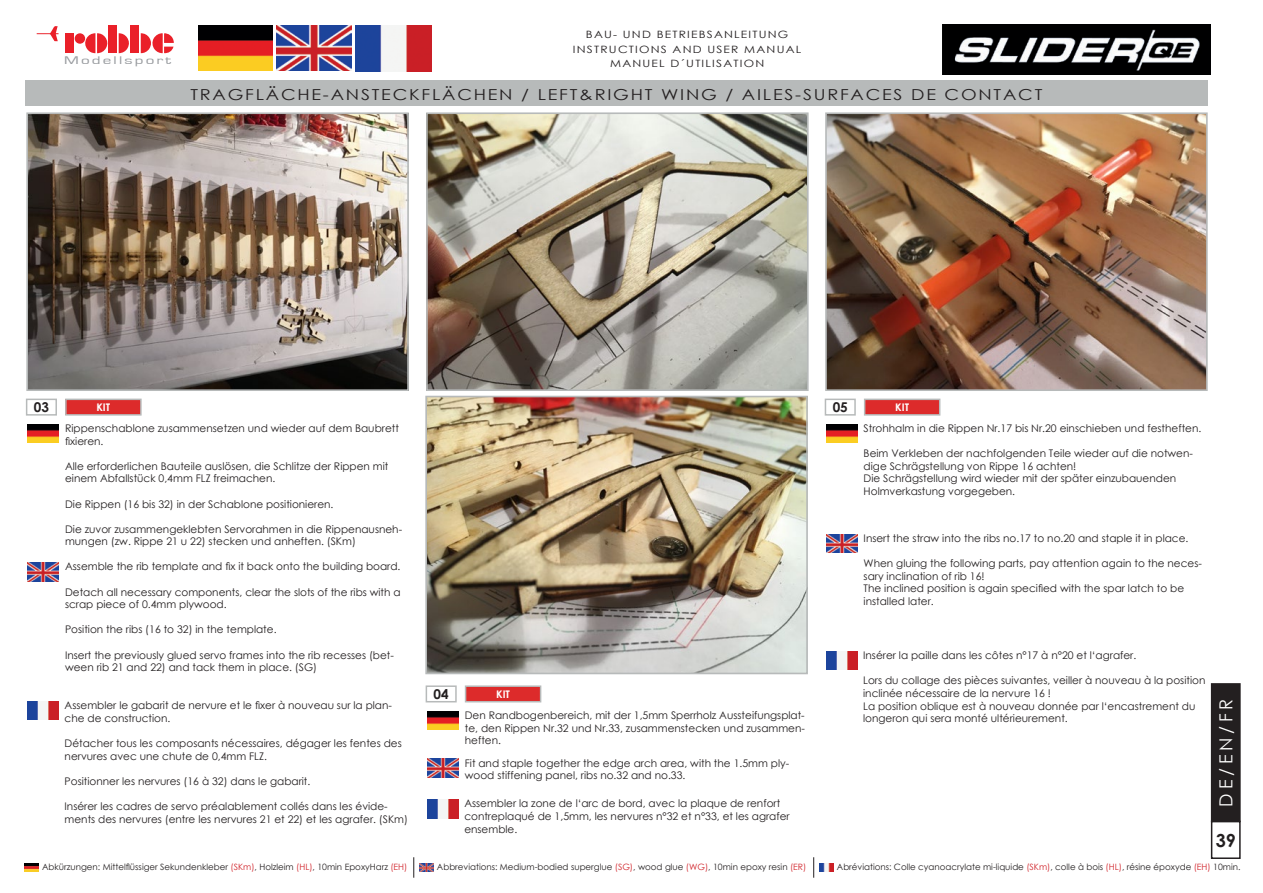
<style>
.page{position:relative;width:1263px;height:893px;background:#fff}
.page>*{position:absolute;margin:0;border:0;box-sizing:border-box;transform-origin:0 0}
.t1{font:18px "Century Gothic";color:#fff}
.t2{font:700 18px "Century Gothic";color:#231f20}
.t3{font:15.15px "Century Gothic";letter-spacing:.1em;color:#231f20;scale:1.19 1}
.t4{font:700 13.5px "Century Gothic";color:#231f20}
.t5{font:11.4px "Eurostile";letter-spacing:.125em;color:#989b9f;scale:1.5 1}
.t6{font:10.5px/12.6px "Century Gothic";color:#231f20}
.t7{font:700 10.5px "Century Gothic";color:#fff}
.t8{font:10.05px/14.4px "Century Gothic";letter-spacing:.1em;color:#231f20;text-align:center;scale:1.19 1}
.t9{font:8.7px "Century Gothic";color:#231f20}
.s1{color:#d1232a}
</style>
<div class="page">
<div style="left:1211px;top:684px;width:29px;height:137px;background:#231f20"></div>
<div style="left:1211px;top:683px;width:30px;height:139px;border:2px solid #231f20"></div>
<div style="left:1211px;top:821px;width:30px;height:38px;border:2px solid #231f20"></div>
<svg style="left:413px;top:857px;width:1px;height:21px"></svg>
<svg style="left:813px;top:857px;width:1px;height:21px"></svg>
<img style="left:24px;top:863px;width:14px;height:9px">
<img style="left:420px;top:863px;width:14px;height:9px">
<img style="left:820px;top:863px;width:14px;height:9px">
<div style="left:108px;top:26px;width:9px;height:27px;background:#ea2029"></div>
<div style="left:131px;top:26px;width:8px;height:27px;background:#ea2029"></div>
<div style="left:66px;top:33px;width:8px;height:20px;background:#ea2029"></div>
<svg style="left:119px;top:33px;width:10px;height:20px"></svg>
<svg style="left:85px;top:33px;width:23px;height:20px"></svg>
<div style="left:75px;top:33px;width:10px;height:11px;background:#ea2029;border-radius:50%"></div>
<svg style="left:37px;top:26px;width:22px;height:15px"></svg>
<svg style="left:141px;top:33px;width:33px;height:21px"></svg>
<img style="left:198px;top:26px;width:75px;height:45px">
<img style="left:277px;top:26px;width:74px;height:45px">
<img style="left:356px;top:26px;width:75px;height:45px">
<img style="left:943px;top:25px;width:268px;height:50px">
<div style="left:25px;top:80px;width:1182px;height:26px;background:#b7baba"></div>
<div style="left:825px;top:399px;width:31px;height:17px;border:2px solid #b7baba"></div>
<div style="left:865px;top:399px;width:75px;height:16px;background:#dd2b2b"></div>
<div style="left:864px;top:399px;width:76px;height:17px;border:2px solid #b7baba"></div>
<img style="left:828px;top:115px;width:377px;height:273px">
<div style="left:825px;top:112px;width:383px;height:279px;border:2px solid #b7baba"></div>
<img style="left:427px;top:711px;width:31px;height:19px">
<div style="left:426px;top:685px;width:31px;height:17px;border:2px solid #b7baba"></div>
<img style="left:427px;top:759px;width:31px;height:18px">
<img style="left:427px;top:799px;width:31px;height:19px">
<div style="left:466px;top:686px;width:75px;height:16px;background:#dd2b2b"></div>
<div style="left:465px;top:685px;width:76px;height:17px;border:2px solid #b7baba"></div>
<img style="left:429px;top:115px;width:377px;height:273px">
<div style="left:426px;top:112px;width:383px;height:279px;border:2px solid #b7baba"></div>
<img style="left:28px;top:424px;width:31px;height:19px">
<div style="left:26px;top:399px;width:31px;height:17px;border:2px solid #b7baba"></div>
<img style="left:28px;top:562px;width:31px;height:19px">
<img style="left:28px;top:701px;width:31px;height:19px">
<div style="left:66px;top:399px;width:75px;height:16px;background:#dd2b2b"></div>
<div style="left:65px;top:399px;width:77px;height:17px;border:2px solid #b7baba"></div>
<img style="left:29px;top:115px;width:377px;height:273px">
<div style="left:26px;top:112px;width:383px;height:279px;border:2px solid #b7baba"></div>
<img style="left:428px;top:399px;width:377px;height:272px">
<div style="left:425px;top:396px;width:383px;height:278px;border:2px solid #b7baba"></div>
<img style="left:826px;top:424px;width:31px;height:19px">
<img style="left:826px;top:534px;width:31px;height:19px">
<img style="left:826px;top:651px;width:31px;height:19px">
<p class="t8" style="left:573px;top:27px;width:193px">BAU- UND BETRIEBSANLEITUNG<br>INSTRUCTIONS AND USER MANUAL</p>
<p class="t5" style="left:64px;top:54px;width:73px">Modellsport</p>
<p class="t8" style="left:610px;top:56px;width:131px">MANUEL D´UTILISATION</p>
<h2 class="t3" style="left:190px;top:84px;width:717px">TRAGFLÄCHE-ANSTECKFLÄCHEN / LEFT&amp;RIGHT WING / AILES-SURFACES DE CONTACT</h2>
<p class="t4" style="left:34px;top:397px;width:17px">03</p>
<p class="t7" style="left:96px;top:399px;width:15px">KIT</p>
<p class="t6" style="left:65px;top:422px;width:335px">Rippenschablone zusammensetzen und wieder auf dem Baubrett fixieren.</p>
<p class="t6" style="left:65px;top:460px;width:325px">Alle erforderlichen Bauteile auslösen, die Schlitze der Rippen mit einem Abfallstück 0,4mm FLZ freimachen.</p>
<p class="t6" style="left:65px;top:497px;width:270px">Die Rippen (16 bis 32) in der Schablone positionieren.</p>
<p class="t6" style="left:65px;top:523px;width:339px">Die zuvor zusammengeklebten Servorahmen in die Rippenausneh&shy;mungen (zw. Rippe 21 u 22) stecken und anheften. (SKm)</p>
<p class="t6" style="left:65px;top:560px;width:337px">Assemble the rib template and fix it back onto the building board.</p>
<p class="t6" style="left:65px;top:585px;width:337px">Detach all necessary components, clear the slots of the ribs with a scrap piece of 0.4mm plywood.</p>
<p class="t6" style="left:65px;top:623px;width:213px">Position the ribs (16 to 32) in the template.</p>
<p class="t6" style="left:65px;top:648px;width:330px">Insert the previously glued servo frames into the rib recesses (bet&shy;ween rib 21 and 22) and tack them in place. (SG)</p>
<p class="t6" style="left:65px;top:699px;width:329px">Assembler le gabarit de nervure et le fixer à nouveau sur la plan&shy;che de construction.</p>
<p class="t6" style="left:65px;top:737px;width:339px">Détacher tous les composants nécessaires, dégager les fentes des nervures avec une chute de 0,4mm FLZ.</p>
<p class="t6" style="left:65px;top:774px;width:247px">Positionner les nervures (16 à 32) dans le gabarit.</p>
<p class="t6" style="left:65px;top:800px;width:345px">Insérer les cadres de servo préalablement collés dans les évide&shy;ments des nervures (entre les nervures 21 et 22) et les agrafer. (SKm)</p>
<p class="t4" style="left:434px;top:684px;width:17px">04</p>
<p class="t7" style="left:496px;top:686px;width:15px">KIT</p>
<p class="t6" style="left:465px;top:709px;width:342px;text-align:justify">Den Randbogenbereich, mit der 1,5mm Sperrholz Aussteifungsplat&shy;te, den Rippen Nr.32 und Nr.33, zusammenstecken und zusammen&shy;heften.</p>
<p class="t6" style="left:465px;top:756px;width:326px">Fit and staple together the edge arch area, with the 1.5mm ply&shy;wood stiffening panel, ribs no.32 and no.33.</p>
<p class="t6" style="left:464px;top:797px;width:327px">Assembler la zone de l‘arc de bord, avec la plaque de renfort contreplaqué de 1,5mm, les nervures n°32 et n°33, et les agrafer ensemble.</p>
<p class="t4" style="left:833px;top:397px;width:17px">05</p>
<p class="t7" style="left:895px;top:399px;width:15px">KIT</p>
<p class="t6" style="left:864px;top:422px;width:339px">Strohhalm in die Rippen Nr.17 bis Nr.20 einschieben und festheften.</p>
<p class="t6" style="left:864px;top:447px;width:331px">Beim Verkleben der nachfolgenden Teile wieder auf die notwen&shy;dige Schrägstellung von Rippe 16 achten!<br>Die Schrägstellung wird wieder mit der später einzubauenden Holmverkastung vorgegeben.</p>
<p class="t6" style="left:864px;top:532px;width:326px">Insert the straw into the ribs no.17 to no.20 and staple it in place.</p>
<p class="t6" style="left:864px;top:557px;width:340px">When gluing the following parts, pay attention again to the neces&shy;sary inclination of rib 16!<br>The inclined position is again specified with the spar latch to be installed later.</p>
<p class="t6" style="left:863px;top:649px;width:275px">Insérer la paille dans les côtes n°17 à n°20 et l‘agrafer.</p>
<p class="t6" style="left:863px;top:674px;width:344px">Lors du collage des pièces suivantes, veiller à nouveau à la position inclinée nécessaire de la nervure 16 !<br>La position oblique est à nouveau donnée par l‘encastrement du longeron qui sera monté ultérieurement.</p>
<h1 class="t1" style="left:1213px;top:807px;width:109px;rotate:-90deg">DE/EN/FR</h1>
<h1 class="t2" style="left:1216px;top:827px;width:22px">39</h1>
<p class="t9" style="left:42px;top:860px;width:367px">Abkürzungen: Mittelflüssiger Sekundenkleber <span class="s1">(SKm)</span>, Holzleim <span class="s1">(HL)</span>, 10min EpoxyHarz <span class="s1">(EH)</span></p>
<p class="t9" style="left:437px;top:860px;width:371px">Abbreviations: Medium-bodied superglue <span class="s1">(SG)</span>, wood glue <span class="s1">(WG)</span>, 10min epoxy resin <span class="s1">(ER)</span></p>
<p class="t9" style="left:837px;top:860px;width:405px">Abréviations: Colle cyanoacrylate mi-liquide <span class="s1">(SKm)</span>, colle à bois <span class="s1">(HL)</span>, résine époxyde <span class="s1">(EH)</span> 10min.</p>
</div>
